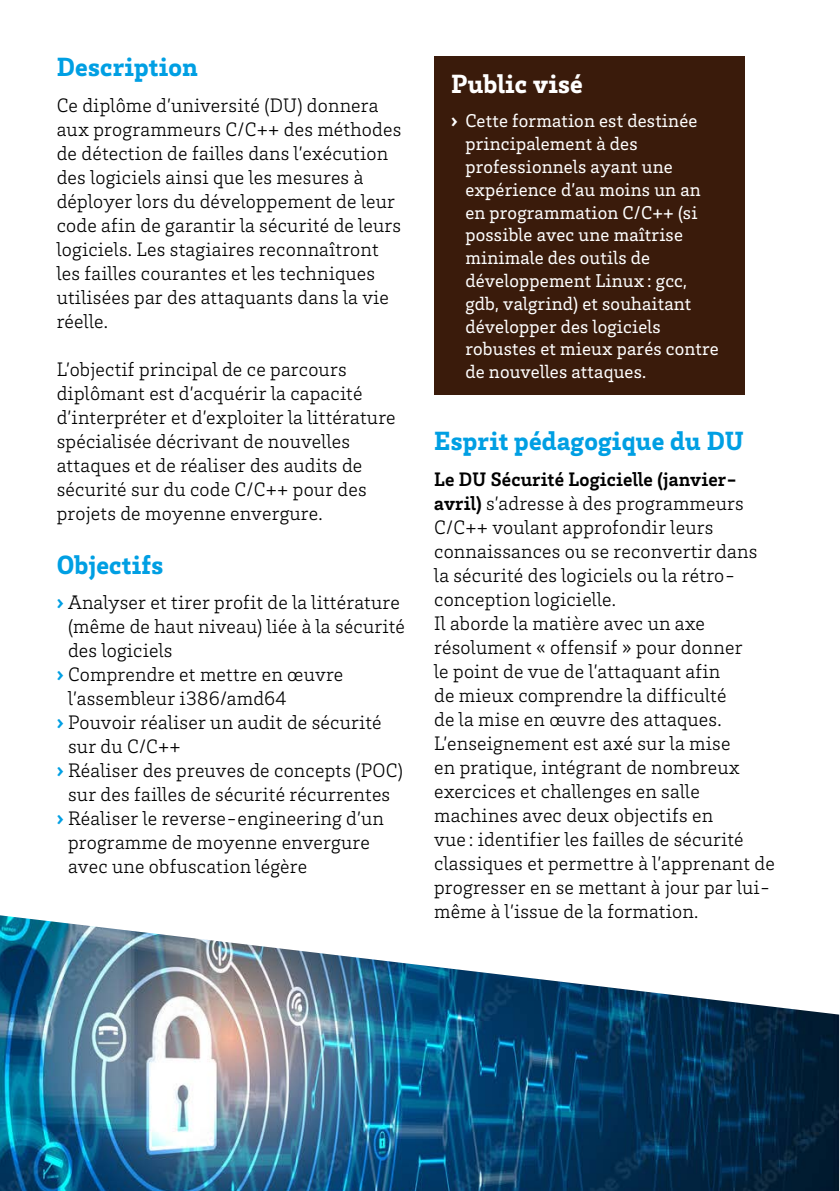
<style>
.page{position:relative;width:840px;height:1191px;background:#fff}
.page>*{position:absolute;margin:0;border:0;box-sizing:border-box;transform-origin:0 0}
.Titre_Bleu_c13_5____H1{font:900 27px "Brix Slab";letter-spacing:.01em;color:#009fe3}
.Titre_Blc_c13_5____H1{font:900 27px "Brix Slab";letter-spacing:.01em;color:#fff}
.TEXTE_Light_c10____P{font:300 20px/24px "Brix Slab";letter-spacing:.01em;color:#000}
.Txt_Liste_c10____P{font:300 20px/24px "Brix Slab";letter-spacing:.01em;color:#000}
.TXT_Liste_Blanc______P{font:19px/22.8px "Brix Slab";letter-spacing:.01em;color:#fff}
.s1{font-weight:900;color:#009fe3}
.s2{font-weight:900}
.s3{font-weight:700}
</style>
<div class="page">
<img style="left:0;top:915px;width:838px;height:276px">
<div style="left:434px;top:57px;width:310px;height:338px;background:#3a1b0b"></div>
<h1 class="Titre_Bleu_c13_5____H1" style="left:57px;top:49px;width:142px">Description</h1>
<p class="TEXTE_Light_c10____P" style="left:57px;top:92px;width:346px">Ce diplôme d’université (DU) donnera aux programmeurs C/C++ des méthodes de détection de failles dans l’exécution des logiciels ainsi que les mesures à déployer lors du développement de leur code afin de garantir la sécurité de leurs logiciels. Les stagiaires reconnaîtront les failles courantes et les techniques utilisées par des attaquants dans la vie réelle.</p>
<p class="TEXTE_Light_c10____P" style="left:57px;top:356px;width:340px">L’objectif principal de ce parcours diplômant est d’acquérir la capacité d’interpréter et d’exploiter la littérature spécialisée décrivant de nouvelles attaques et de réaliser des audits de sécurité sur du code C/C++ pour des projets de moyenne envergure.</p>
<h1 class="Titre_Bleu_c13_5____H1" style="left:57px;top:547px;width:108px">Objectifs</h1>
<p class="Txt_Liste_c10____P" style="left:68px;top:589px;width:338px;text-indent:-11px"><span class="s1">›</span> Analyser et tirer profit de la littérature (même de haut niveau) liée à la sécurité des logiciels</p>
<p class="Txt_Liste_c10____P" style="left:68px;top:661px;width:276px;text-indent:-11px"><span class="s1">›</span> Comprendre et mettre en œuvre l’assembleur i386/amd64</p>
<p class="Txt_Liste_c10____P" style="left:68px;top:709px;width:315px;text-indent:-11px"><span class="s1">›</span> Pouvoir réaliser un audit de sécurité sur du C/C++</p>
<p class="Txt_Liste_c10____P" style="left:57px;top:757px;width:347px;text-align:center"><span class="s1">›</span> Réaliser des preuves de concepts (POC) sur des failles de sécurité récurrentes</p>
<p class="Txt_Liste_c10____P" style="left:68px;top:805px;width:317px;text-indent:-11px"><span class="s1">›</span> Réaliser le reverse-engineering d’un programme de moyenne envergure avec une obfuscation légère</p>
<h1 class="Titre_Blc_c13_5____H1" style="left:451px;top:66px;width:133px">Public visé</h1>
<p class="TXT_Liste_Blanc______P" style="left:465px;top:109px;width:255px;text-indent:-14px"><span class="s2">›</span> Cette formation est destinée principalement à des professionnels ayant une expérience d’au moins un an en programmation C/C++ (si possible avec une maîtrise minimale des outils de développement Linux : gcc, gdb, valgrind) et souhaitant développer des logiciels robustes et mieux parés contre de nouvelles attaques.</p>
<h1 class="Titre_Bleu_c13_5____H1" style="left:434px;top:423px;width:311px">Esprit pédagogique du DU</h1>
<p class="TEXTE_Light_c10____P" style="left:434px;top:466px;width:324px"><span class="s3">Le DU Sécurité Logicielle (janvier&shy;avril)</span> s’adresse à des programmeurs C/C++ voulant approfondir leurs connaissances ou se reconvertir dans la sécurité des logiciels ou la rétro&shy;conception logicielle.</p>
<p class="TEXTE_Light_c10____P" style="left:434px;top:610px;width:342px">Il aborde la matière avec un axe résolument « offensif » pour donner<br>le point de vue de l’attaquant afin<br>de mieux comprendre la difficulté<br>de la mise en œuvre des attaques.<br>L’enseignement est axé sur la mise<br>en pratique, intégrant de nombreux exercices et challenges en salle machines avec deux objectifs en<br>vue : identifier les failles de sécurité classiques et permettre à l’apprenant de progresser en se mettant à jour par lui&shy;même à l’issue de la formation.</p>
</div>
